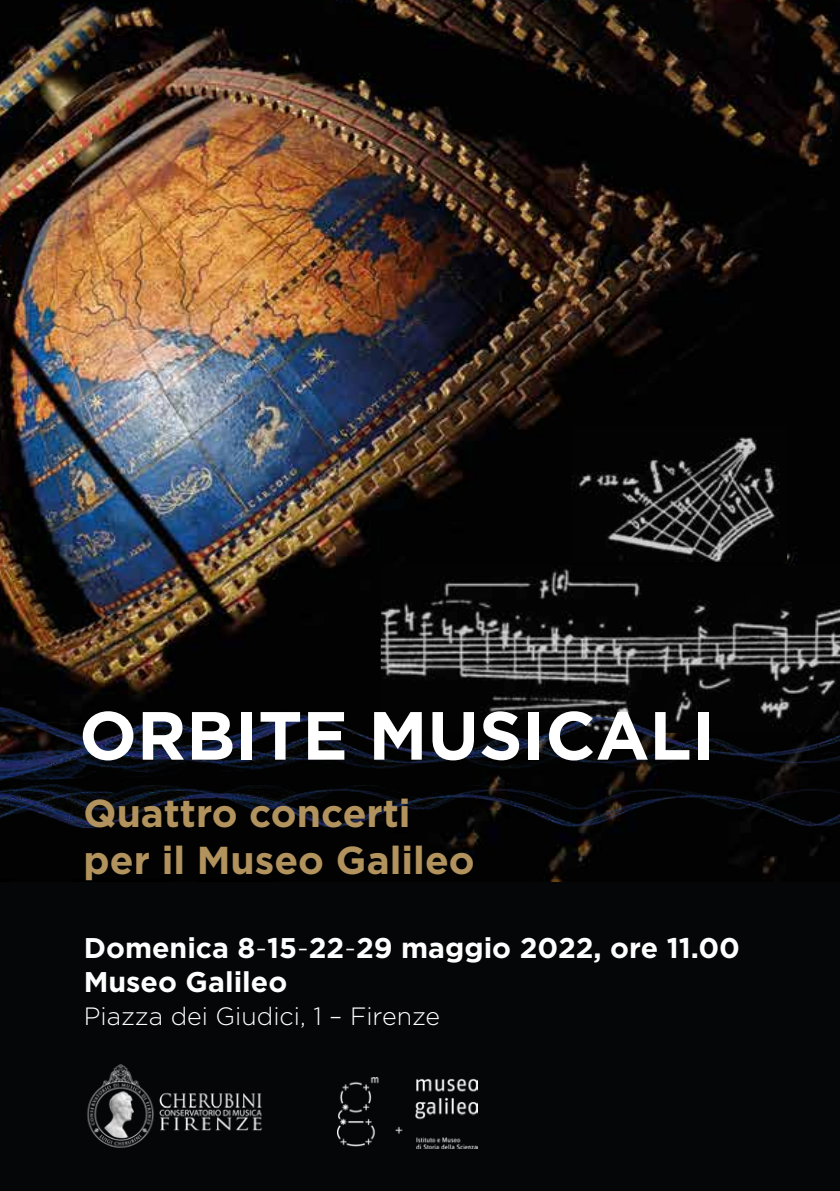
<style>
.page{position:relative;width:840px;height:1191px;background:#fff}
.page>*{position:absolute;margin:0;border:0;box-sizing:border-box;transform-origin:0 0}
.t1{font:700 68px "Gotham";color:#fff}
.t2{font:700 38.8px/46.6px "Gotham";color:#b2935d}
.t3{font:700 28.4px/34.2px "Gotham";color:#fff}
.t4{font:300 25px "Gotham";color:#fff}
.s1{font-weight:300}
</style>
<div class="page">
<img style="left:0;top:0;width:839px;height:232px">
<img style="left:0;top:232px;width:839px;height:959px">
<img style="left:79px;top:1044px;width:191px;height:122px">
<img style="left:337px;top:1077px;width:140px;height:71px">
<h1 class="t1" style="left:79px;top:696px;width:636px">ORBITE MUSICALI</h1>
<h2 class="t2" style="left:83px;top:789px;width:392px">Quattro concerti per il Museo Galileo</h2>
<p class="t3" style="left:84px;top:930px;width:657px">Domenica 8<span class="s1">-</span>15<span class="s1">-</span>22<span class="s1">-</span>29 maggio 2022, ore 11.00<br>Museo Galileo</p>
<p class="t4" style="left:84px;top:1002px;width:357px">Piazza dei Giudici, 1 – Firenze</p>
</div>
